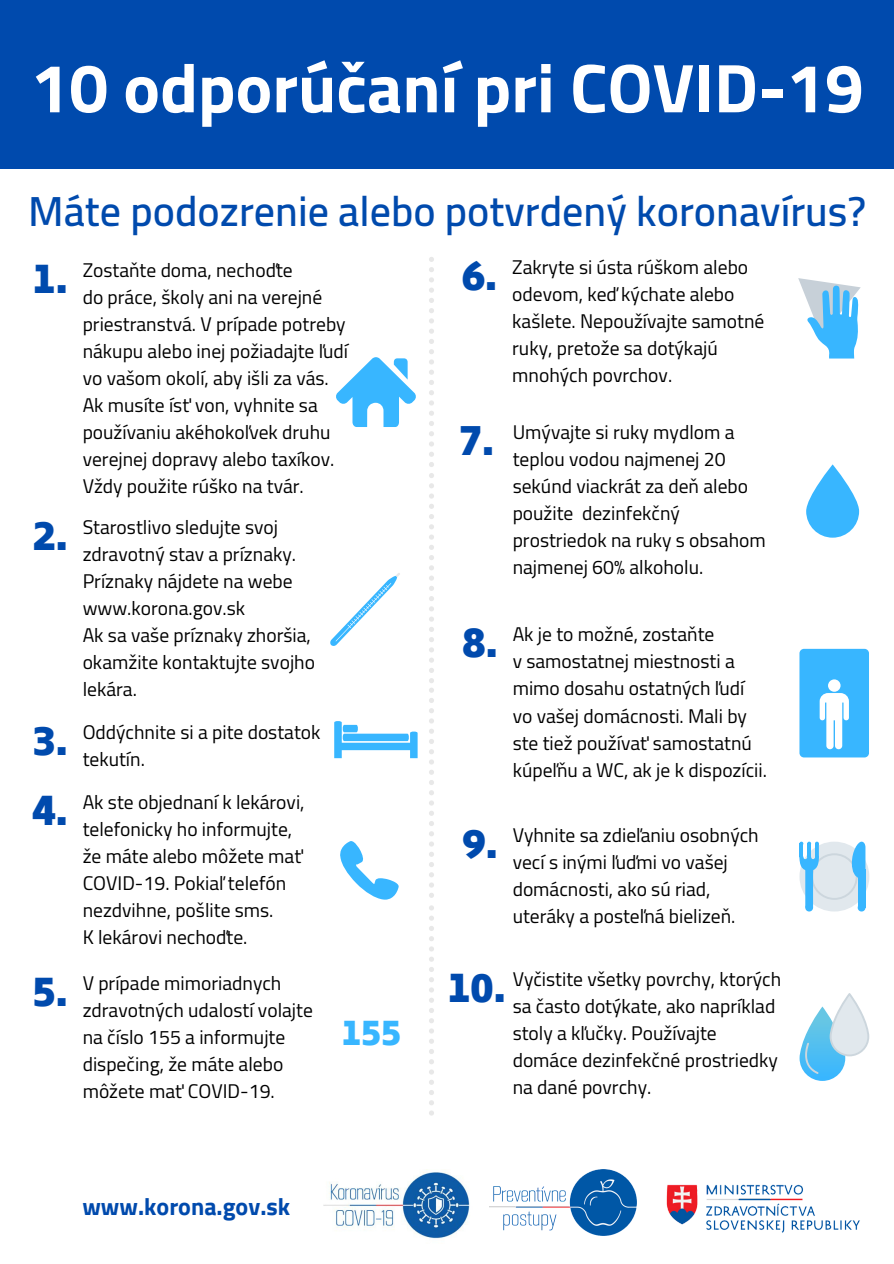
<style>
.page{position:relative;width:894px;height:1264px;background:#fff}
.page>*{position:absolute;margin:0;border:0;box-sizing:border-box;transform-origin:0 0}
.t1{font:700 69px "Cairo";color:#fff}
.t2{font:600 42px "Cairo";color:#004aad}
.t3{font:800 42px/69.4px "Biryani";color:#004aad}
.t4{font:800 36px "Biryani";color:#38b6ff}
.t5{font:700 24px "Cairo";color:#004aad}
.t6{font:19.5px/27px "Cairo";color:#000}
</style>
<div class="page">
<div style="left:0;top:0;width:893px;height:168px;background:#004aad"></div>
<img style="left:323px;top:1169px;width:147px;height:70px">
<svg style="left:336px;top:357px;width:80px;height:70px"></svg>
<svg style="left:330px;top:573px;width:70px;height:73px"></svg>
<svg style="left:335px;top:583px;width:56px;height:58px"></svg>
<svg style="left:340px;top:841px;width:58px;height:58px"></svg>
<svg style="left:806px;top:464px;width:52px;height:73px;fill:#38b6ff"></svg>
<div style="left:799px;top:649px;width:69px;height:108px;background:#38b6ff;border-radius:5px"></div>
<div style="left:827px;top:679px;width:13px;height:12px;background:#fff;border-radius:50%"></div>
<svg style="left:819px;top:693px;width:29px;height:56px"></svg>
<svg style="left:429px;top:257px;width:5px;height:210px"></svg>
<svg style="left:429px;top:473px;width:5px;height:25px"></svg>
<svg style="left:429px;top:504px;width:5px;height:35px"></svg>
<svg style="left:429px;top:545px;width:5px;height:35px"></svg>
<svg style="left:429px;top:586px;width:5px;height:35px"></svg>
<svg style="left:429px;top:627px;width:5px;height:35px"></svg>
<svg style="left:429px;top:668px;width:5px;height:24px"></svg>
<svg style="left:429px;top:698px;width:5px;height:35px"></svg>
<svg style="left:429px;top:739px;width:5px;height:35px"></svg>
<svg style="left:429px;top:780px;width:5px;height:35px"></svg>
<svg style="left:429px;top:821px;width:5px;height:35px"></svg>
<svg style="left:429px;top:862px;width:5px;height:35px"></svg>
<svg style="left:429px;top:905px;width:5px;height:210px"></svg>
<svg style="left:334px;top:721px;width:83px;height:37px"></svg>
<div style="left:799px;top:841px;width:70px;height:70px;background:#e1e8ed;border-radius:50%"></div>
<svg style="left:810px;top:853px;width:47px;height:46px"></svg>
<div style="left:812px;top:855px;width:43px;height:42px;background:#e1e8ed;border-radius:50%"></div>
<svg style="left:799px;top:841px;width:19px;height:70px"></svg>
<div style="left:857px;top:868px;width:8px;height:39px;background:#38b6ff"></div>
<svg style="left:857px;top:903px;width:8px;height:8px"></svg>
<svg style="left:851px;top:841px;width:14px;height:41px"></svg>
<svg style="left:799px;top:993px;width:70px;height:87px"></svg>
<svg style="left:798px;top:278px;width:62px;height:80px"></svg>
<img style="left:489px;top:1169px;width:147px;height:66px">
<img style="left:666px;top:1184px;width:194px;height:49px">
<h1 class="t1" style="left:31px;top:48px;width:834px">10 odporúčaní pri COVID-19</h1>
<h2 class="t2" style="left:28px;top:186px;width:839px">Máte podozrenie alebo potvrdený koronavírus?</h2>
<p class="t6" style="left:83px;top:257px;width:267px">Zostaňte doma, nechoďte<br>do práce, školy ani na verejné priestranstvá. V prípade potreby nákupu alebo inej požiadajte ľudí vo vašom okolí, aby išli za vás.<br>Ak musíte ísť von, vyhnite sa používaniu akéhokoľvek druhu verejnej dopravy alebo taxíkov.<br>Vždy použite rúško na tvár.</p>
<p class="t6" style="left:83px;top:514px;width:234px">Starostlivo sledujte svoj zdravotný stav a príznaky.<br>Príznaky nájdete na webe www.korona.gov.sk<br>Ak sa vaše príznaky zhoršia, okamžite kontaktujte svojho lekára.</p>
<p class="t6" style="left:83px;top:719px;width:239px">Oddýchnite si a pite dostatok tekutín.</p>
<p class="t6" style="left:83px;top:788px;width:223px">Ak ste objednaní k lekárovi, telefonicky ho informujte, že máte alebo môžete mať<br>COVID-19. Pokiaľ telefón nezdvihne, pošlite sms.<br>K lekárovi nechoďte.</p>
<p class="t6" style="left:83px;top:969px;width:232px">V prípade mimoriadnych zdravotných udalostí volajte na číslo 155 a informujte dispečing, že máte alebo môžete mať COVID-19.</p>
<p class="t6" style="left:512px;top:254px;width:253px">Zakryte si ústa rúškom alebo odevom, keď kýchate alebo kašlete. Nepoužívajte samotné ruky, pretože sa dotýkajú mnohých povrchov.</p>
<h2 class="t3" style="left:462px;top:240px;width:37px">6.</h2>
<h2 class="t3" style="left:33px;top:243px;width:37px">1.</h2>
<p class="t6" style="left:512px;top:419px;width:254px">Umývajte si ruky mydlom a teplou vodou najmenej 20 sekúnd viackrát za deň alebo použite dezinfekčný prostriedok na ruky s obsahom najmenej 60% alkoholu.</p>
<h2 class="t3" style="left:459px;top:406px;width:37px">7.</h2>
<h2 class="t3" style="left:33px;top:500px;width:37px">2.</h2>
<p class="t6" style="left:512px;top:621px;width:256px">Ak je to možné, zostaňte<br>v samostatnej miestnosti a mimo dosahu ostatných ľudí vo vašej domácnosti. Mali by ste tiež používať samostatnú kúpeľňu a WC, ak je k dispozícii.</p>
<h2 class="t3" style="left:462px;top:608px;width:37px">8.</h2>
<h2 class="t3" style="left:33px;top:706px;width:37px">3.<br>4.</h2>
<p class="t6" style="left:512px;top:821px;width:247px">Vyhnite sa zdieľaniu osobných vecí s inými ľuďmi vo vašej domácnosti, ako sú riad, uteráky a posteľná bielizeň.</p>
<h2 class="t3" style="left:462px;top:808px;width:37px">9.</h2>
<p class="t6" style="left:512px;top:965px;width:270px">Vyčistite všetky povrchy, ktorých sa často dotýkate, ako napríklad stoly a kľučky. Používajte domáce dezinfekčné prostriedky na dané povrchy.</p>
<h2 class="t3" style="left:447px;top:952px;width:60px">10.</h2>
<h2 class="t3" style="left:33px;top:956px;width:37px">5.</h2>
<h3 class="t4" style="left:341px;top:1011px;width:61px">155</h3>
<p class="t5" style="left:82px;top:1192px;width:209px">www.korona.gov.sk</p>
</div>
